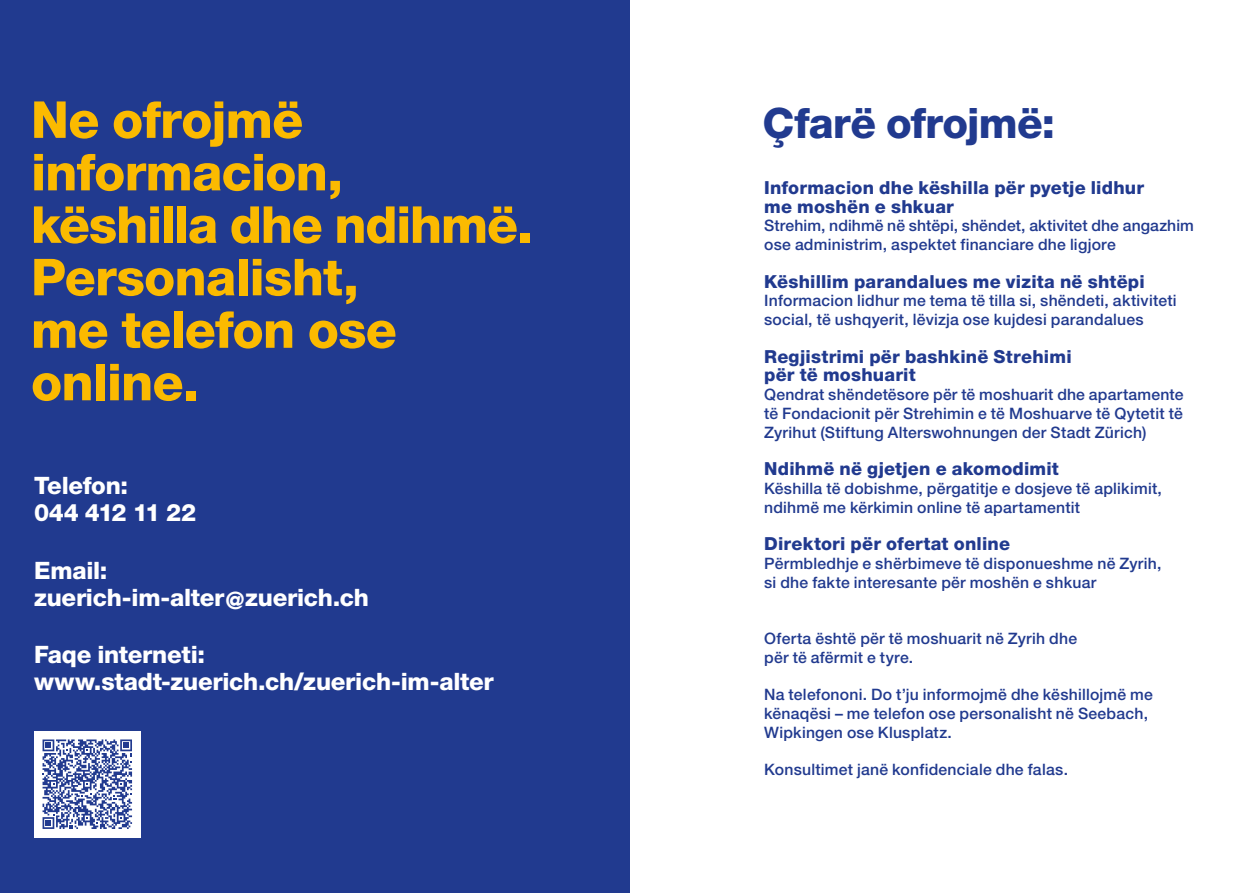
<style>
.page{position:relative;width:1259px;height:893px;background:#fff}
.page>*{position:absolute;margin:0;border:0;box-sizing:border-box;transform-origin:0 0}
.t1{font:800 51px/52.5px "Helvetica Neue LT Pro";letter-spacing:-.015em;color:#fbba00}
.t2{font:800 42px "Helvetica Neue LT Pro";letter-spacing:-.02em;color:#213a8f}
.t3{font:800 24px/27px "Helvetica Neue LT Pro";letter-spacing:-.01em;color:#fff}
.t4{font:800 18px/18.8px "Helvetica Neue LT Pro";letter-spacing:.01em;color:#213a8f}
.t5{font:500 15.75px/18.8px "Helvetica Neue LT Pro";letter-spacing:.015em;color:#213a8f}
</style>
<div class="page">
<div style="left:0;top:0;width:629px;height:893px;background:#213a8f"></div>
<div style="left:34px;top:731px;width:106px;height:106px;background:#fff"></div>
<svg style="left:43px;top:739px;width:89px;height:90px"></svg>
<h1 class="t1" style="left:31px;top:93px;width:503px">Ne ofrojmë informacion, këshilla dhe ndihmë.<br>Personalisht,<br>me telefon ose online.</h1>
<h2 class="t2" style="left:762px;top:98px;width:294px">Çfarë ofrojmë:</h2>
<p class="t4" style="left:764px;top:178px;width:381px">Informacion dhe këshilla për pyetje lidhur me moshën e shkuar</p>
<p class="t5" style="left:764px;top:216px;width:431px">Strehim, ndihmë në shtëpi, shëndet, aktivitet dhe angazhim ose administrim, aspektet financiare dhe ligjore</p>
<p class="t4" style="left:764px;top:272px;width:382px">Këshillim parandalues me vizita në shtëpi</p>
<p class="t5" style="left:764px;top:291px;width:414px">Informacion lidhur me tema të tilla si, shëndeti, aktiviteti social, të ushqyerit, lëvizja ose kujdesi parandalues</p>
<p class="t4" style="left:764px;top:347px;width:309px">Regjistrimi për bashkinë Strehimi për të moshuarit</p>
<p class="t5" style="left:764px;top:385px;width:421px;text-align:justify">Qendrat shëndetësore për të moshuarit dhe apartamente të Fondacionit për Strehimin e të Moshuarve të Qytetit të Zyrihut (Stiftung Alterswohnungen der Stadt Zürich)</p>
<p class="t4" style="left:764px;top:459px;width:296px">Ndihmë në gjetjen e akomodimit</p>
<p class="t5" style="left:764px;top:479px;width:399px">Këshilla të dobishme, përgatitje e dosjeve të aplikimit, ndihmë me kërkimin online të apartamentit</p>
<p class="t4" style="left:764px;top:534px;width:247px">Direktori për ofertat online</p>
<p class="t5" style="left:764px;top:554px;width:399px">Përmbledhje e shërbimeve të disponueshme në Zyrih, si dhe fakte interesante për moshën e shkuar</p>
<h3 class="t3" style="left:34px;top:472px;width:164px">Telefon:<br>044 412 11 22</h3>
<h3 class="t3" style="left:34px;top:557px;width:336px">Email: zuerich-im-alter@zuerich.ch</h3>
<h3 class="t3" style="left:34px;top:641px;width:461px">Faqe interneti: www.stadt-zuerich.ch/zuerich-im-alter</h3>
<p class="t5" style="left:764px;top:629px;width:314px">Oferta është për të moshuarit në Zyrih dhe për të afërmit e tyre.</p>
<p class="t5" style="left:764px;top:685px;width:390px">Na telefononi. Do t’ju informojmë dhe këshillojmë me kënaqësi – me telefon ose personalisht në Seebach,<br>Wipkingen ose Klusplatz.</p>
<p class="t5" style="left:764px;top:760px;width:305px">Konsultimet janë konfidenciale dhe falas.</p>
</div>
